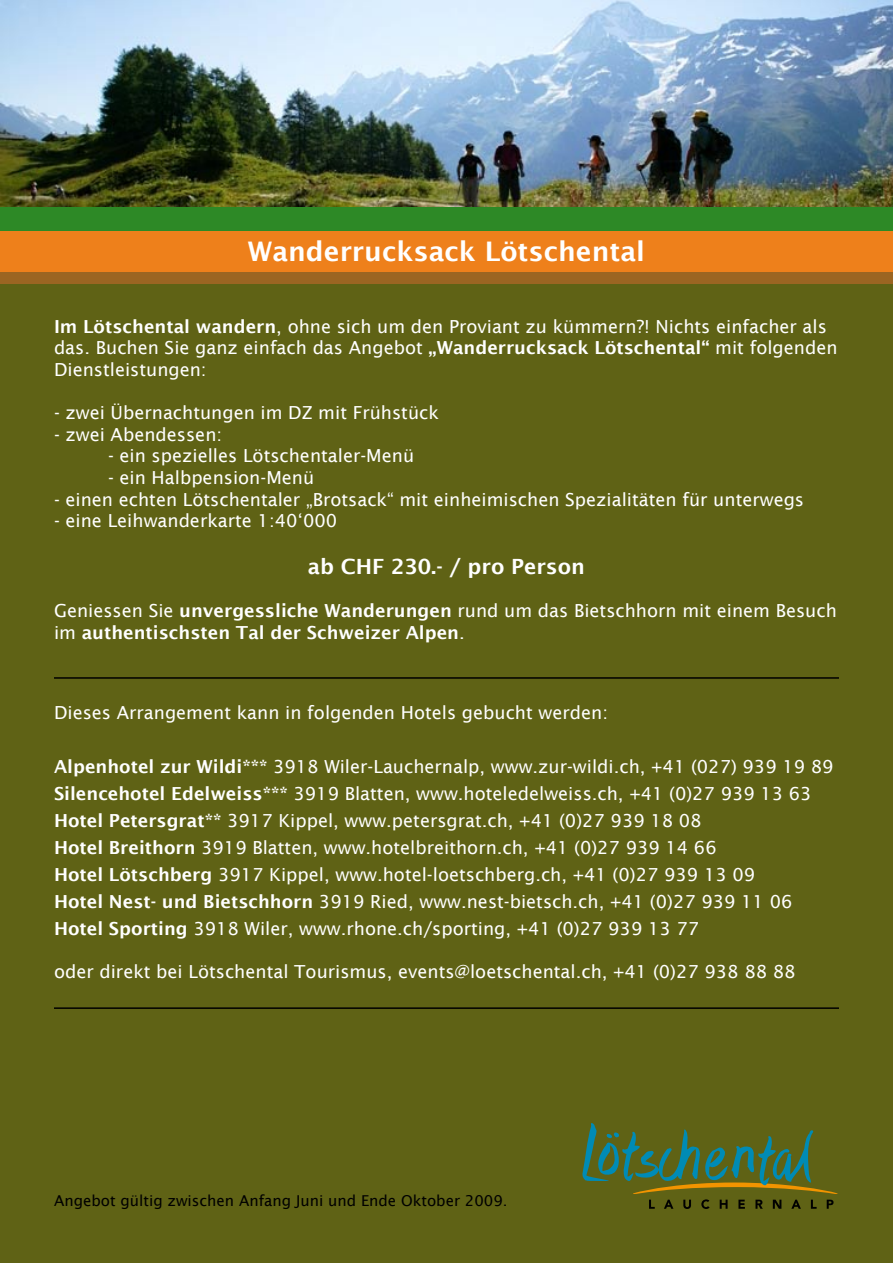
<style>
.page{position:relative;width:893px;height:1263px;background:#fff}
.page>*{position:absolute;margin:0;border:0;box-sizing:border-box;transform-origin:0 0}
.t1{font:600 27px "Lucida Sans";color:#fff}
.t2{font:600 21px "Lucida Sans";color:#fff}
.t3{font:18px/27px "Lucida Sans";color:#fff}
.t4{font:600 18px/21.6px "Lucida Sans";color:#fff}
.t5{font:15px "Lucida Sans";color:#000}
.s1{font-weight:600}
.s2{font-weight:400}
</style>
<div class="page">
<div style="left:0;top:207px;width:893px;height:28px;background:#2d8926"></div>
<div style="left:0;top:271px;width:893px;height:14px;background:#9b6522"></div>
<div style="left:0;top:231px;width:893px;height:40px;background:#ee801b"></div>
<img style="left:0;top:0;width:893px;height:207px">
<div style="left:0;top:285px;width:893px;height:978px;background:#5f6215"></div>
<svg style="left:582px;top:1123px;width:256px;height:86px"></svg>
<hr style="left:54px;top:677px;width:785px;height:2px;background:#000">
<hr style="left:54px;top:1007px;width:785px;height:2px;background:#000">
<h1 class="t1" style="left:248px;top:236px;width:399px">Wanderrucksack Lötschental</h1>
<p class="t3" style="left:54px;top:316px;width:785px;line-height:21.6px"><span class="s1">Im Lötschental wandern</span>, ohne sich um den Proviant zu kümmern?! Nichts einfacher als das. Buchen Sie ganz einfach das Angebot <span class="s1">„Wanderrucksack Lötschental“</span> mit folgenden<br>Dienstleistungen:</p>
<p class="t3" style="left:54px;top:399px;width:386px">- zwei Übernachtungen im DZ mit Frühstück</p>
<p class="t3" style="left:54px;top:421px;width:170px">- zwei Abendessen:</p>
<p class="t3" style="left:108px;top:442px;width:308px">- ein spezielles Lötschentaler-Menü</p>
<p class="t3" style="left:108px;top:464px;width:208px">- ein Halbpension-Menü</p>
<p class="t3" style="left:54px;top:486px;width:752px">- einen echten Lötschentaler „Brotsack“ mit einheimischen Spezialitäten für unterwegs</p>
<p class="t3" style="left:54px;top:507px;width:285px">- eine Leihwanderkarte 1:40‘000</p>
<p class="t2" style="left:308px;top:554px;width:279px">ab CHF 230.- / pro Person</p>
<p class="t4" style="left:54px;top:600px;width:784px"><span class="s2">Geniessen Sie</span> unvergessliche Wanderungen <span class="s2">rund um das Bietschhorn mit einem Besuch im</span> authentischsten Tal der Schweizer Alpen<span class="s2">.</span></p>
<p class="t3" style="left:54px;top:699px;width:555px">Dieses Arrangement kann in folgenden Hotels gebucht werden:</p>
<p class="t3" style="left:54px;top:753px;width:781px"><span class="s1">Alpenhotel zur Wildi***</span> 3918 Wiler-Lauchernalp, www.zur-wildi.ch, +41 (027) 939 19 89<br><span class="s1">Silencehotel Edelweiss***</span> 3919 Blatten, www.hoteledelweiss.ch, +41 (0)27 939 13 63<br><span class="s1">Hotel Petersgrat**</span> 3917 Kippel, www.petersgrat.ch, +41 (0)27 939 18 08<br><span class="s1">Hotel Breithorn</span> 3919 Blatten, www.hotelbreithorn.ch, +41 (0)27 939 14 66<br><span class="s1">Hotel Lötschberg</span> 3917 Kippel, www.hotel-loetschberg.ch, +41 (0)27 939 13 09<br><span class="s1">Hotel Nest- und Bietschhorn</span> 3919 Ried, www.nest-bietsch.ch, +41 (0)27 939 11 06<br><span class="s1">Hotel Sporting</span> 3918 Wiler, www.rhone.ch/sporting, +41 (0)27 939 13 77</p>
<p class="t3" style="left:54px;top:958px;width:743px">oder direkt bei Lötschental Tourismus, events@loetschental.ch, +41 (0)27 938 88 88</p>
<p class="t5" style="left:54px;top:1192px;width:455px">Angebot gültig zwischen Anfang Juni und Ende Oktober 2009.</p>
</div>
